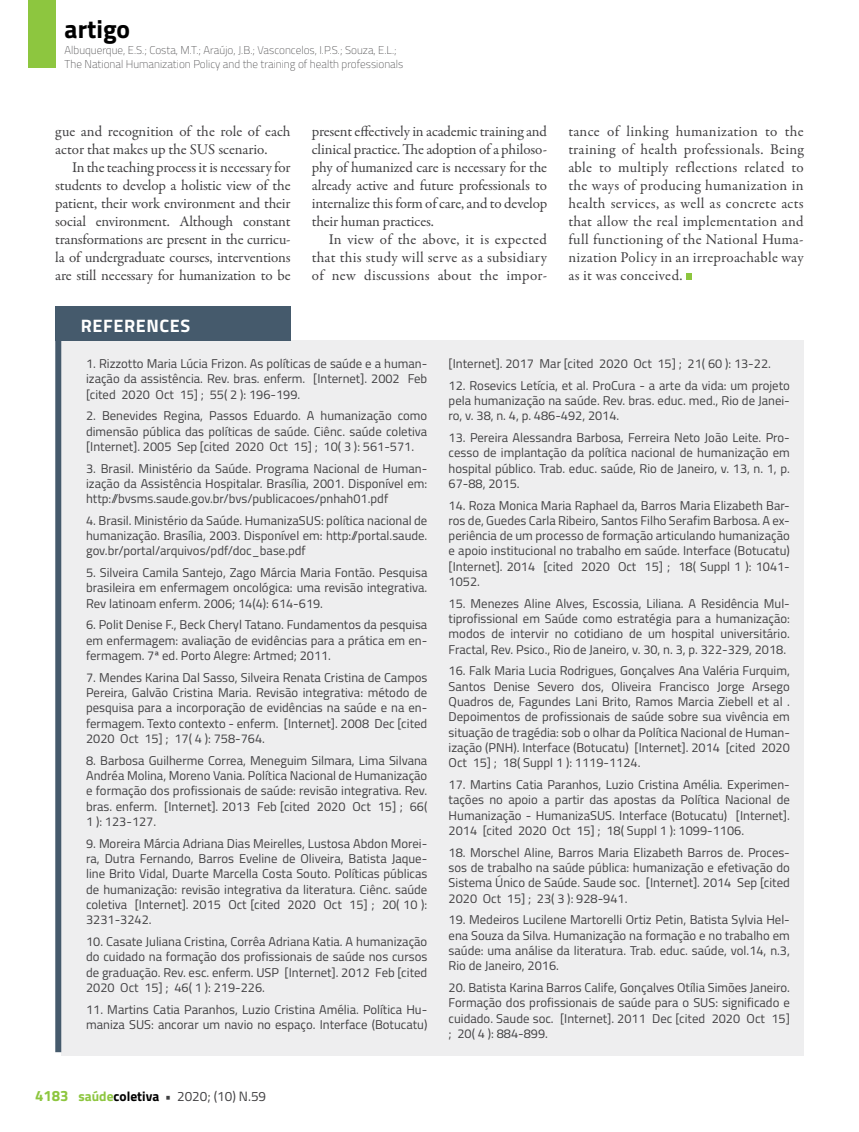
<style>
.page{position:relative;width:859px;height:1132px;background:#fff}
.page>*{position:absolute;margin:0;border:0;box-sizing:border-box;transform-origin:0 0}
.t1{font:700 25.5px "Titillium";color:#000}
.t2{font:700 18px "Titillium";letter-spacing:.035em;color:#fff}
.t3{font:15px/18px "Garamond Premr Pro";color:#414042;text-align:justify}
.t4{font:13.5px "Titillium";color:#414042}
.t5{font:12.75px/15.3px "Titillium";color:#414042;text-align:justify}
.t6{font:100 11.25px/13.5px "Titillium";color:#414042}
.s1{font-weight:700;font-size:15px;color:#8dc63f}
.s2{font-weight:700;color:#8dc63f}
.s3{font-weight:700;color:#000}
.s4{font-weight:700}
</style>
<div class="page">
<div style="left:28px;top:0;width:27px;height:68px;background:#8dc63f"></div>
<svg style="left:686px;top:274px;width:6px;height:6px"></svg>
<div style="left:61px;top:340px;width:743px;height:714px;background:#eeeeef"></div>
<div style="left:55px;top:306px;width:236px;height:35px;background:#455a6c"></div>
<div style="left:55px;top:322px;width:6px;height:729px;background:#455a6c"></div>
<h1 class="t1" style="left:65px;top:10px;width:67px">artigo</h1>
<p class="t6" style="left:65px;top:43px;width:340px">Albuquerque, E.S.; Costa, M.T.; Araújo, J.B.; Vasconcelos, I.P.S.; Souza, E.L.;<br>The National Humanization Policy and the training of health professionals</p>
<p class="t3" style="left:55px;top:122px;width:237px">gue and recognition of the role of each actor that makes up the SUS scenario.</p>
<p class="t3" style="left:55px;top:158px;width:237px;text-indent:17px">In the teaching process it is necessary for students to develop a holistic view of the patient, their work environment and their social environment. Although constant transformations are present in the curricu&shy;la of undergraduate courses, interventions are still necessary for humanization to be</p>
<p class="t3" style="left:312px;top:122px;width:237px">present effectively in academic training and clinical practice. The adoption of a philoso&shy;phy of humanized care is necessary for the already active and future professionals to internalize this form of care, and to develop their human practices.</p>
<p class="t3" style="left:312px;top:230px;width:237px;text-indent:17px">In view of the above, it is expected that this study will serve as a subsidiary of new discussions about the impor-</p>
<p class="t3" style="left:568px;top:122px;width:237px">tance of linking humanization to the training of health professionals. Being able to multiply reflections related to the ways of producing humanization in health services, as well as concrete acts that allow the real implementation and full functioning of the National Huma&shy;nization Policy in an irreproachable way as it was conceived.</p>
<h2 class="t2" style="left:81px;top:312px;width:111px">REFERENCES</h2>
<p class="t5" style="left:86px;top:355px;width:343px">1. Rizzotto Maria Lúcia Frizon. As políticas de saúde e a human&shy;ização da assistência. Rev. bras. enferm. [Internet]. 2002 Feb [cited 2020 Oct 15] ; 55( 2 ): 196-199.</p>
<p class="t5" style="left:86px;top:407px;width:343px">2. Benevides Regina, Passos Eduardo. A humanização como dimensão pública das políticas de saúde. Ciênc. saúde coletiva [Internet]. 2005 Sep [cited 2020 Oct 15] ; 10( 3 ): 561-571.</p>
<p class="t5" style="left:86px;top:459px;width:343px">3. Brasil. Ministério da Saúde. Programa Nacional de Human&shy;ização da Assistência Hospitalar. Brasília, 2001. Disponível em: http://bvsms.saude.gov.br/bvs/publicacoes/pnhah01.pdf</p>
<p class="t5" style="left:86px;top:512px;width:343px">4. Brasil. Ministério da Saúde. HumanizaSUS: política nacional de humanização. Brasília, 2003. Disponível em: http://portal.saude. gov.br/portal/arquivos/pdf/doc_base.pdf</p>
<p class="t5" style="left:86px;top:564px;width:343px">5. Silveira Camila Santejo, Zago Márcia Maria Fontão. Pesquisa brasileira em enfermagem oncológica: uma revisão integrativa.<br>Rev latinoam enferm. 2006; 14(4): 614-619.</p>
<p class="t5" style="left:86px;top:616px;width:343px">6. Polit Denise F., Beck Cheryl Tatano. Fundamentos da pesquisa em enfermagem: avaliação de evidências para a prática em en&shy;fermagem. 7ª ed. Porto Alegre: Artmed; 2011.</p>
<p class="t5" style="left:86px;top:668px;width:343px">7. Mendes Karina Dal Sasso, Silveira Renata Cristina de Campos Pereira, Galvão Cristina Maria. Revisão integrativa: método de pesquisa para a incorporação de evidências na saúde e na en&shy;fermagem. Texto contexto - enferm. [Internet]. 2008 Dec [cited 2020 Oct 15] ; 17( 4 ): 758-764.</p>
<p class="t5" style="left:86px;top:751px;width:343px">8. Barbosa Guilherme Correa, Meneguim Silmara, Lima Silvana Andréa Molina, Moreno Vania. Política Nacional de Humanização e formação dos profissionais de saúde: revisão integrativa. Rev. bras. enferm. [Internet]. 2013 Feb [cited 2020 Oct 15] ; 66( 1 ): 123-127.</p>
<p class="t5" style="left:86px;top:834px;width:343px">9. Moreira Márcia Adriana Dias Meirelles, Lustosa Abdon Morei&shy;ra, Dutra Fernando, Barros Eveline de Oliveira, Batista Jaque&shy;line Brito Vidal, Duarte Marcella Costa Souto. Políticas públicas de humanização: revisão integrativa da literatura. Ciênc. saúde coletiva [Internet]. 2015 Oct [cited 2020 Oct 15] ; 20( 10 ):<br>3231-3242.</p>
<p class="t5" style="left:86px;top:932px;width:343px">10. Casate Juliana Cristina, Corrêa Adriana Katia. A humanização do cuidado na formação dos profissionais de saúde nos cursos de graduação. Rev. esc. enferm. USP [Internet]. 2012 Feb [cited 2020 Oct 15] ; 46( 1 ): 219-226.</p>
<p class="t5" style="left:86px;top:1000px;width:343px">11. Martins Catia Paranhos, Luzio Cristina Amélia. Política Hu&shy;maniza SUS: ancorar um navio no espaço. Interface (Botucatu)</p>
<p class="t4" style="left:35px;top:1086px;width:233px"><span class="s1">4183</span> <span class="s2">saúde</span><span class="s3">coletiva</span> <span class="s4">•</span> 2020; (10) N.59</p>
<p class="t5" style="left:449px;top:355px;width:324px">[Internet]. 2017 Mar [cited 2020 Oct 15] ; 21( 60 ): 13-22.</p>
<p class="t5" style="left:449px;top:376px;width:343px">12. Rosevics Letícia, et al. ProCura - a arte da vida: um projeto pela humanização na saúde. Rev. bras. educ. med., Rio de Janei&shy;ro, v. 38, n. 4, p. 486-492, 2014.</p>
<p class="t5" style="left:449px;top:429px;width:343px">13. Pereira Alessandra Barbosa, Ferreira Neto João Leite. Pro&shy;cesso de implantação da política nacional de humanização em hospital público. Trab. educ. saúde, Rio de Janeiro, v. 13, n. 1, p.<br>67-88, 2015.</p>
<p class="t5" style="left:449px;top:496px;width:343px">14. Roza Monica Maria Raphael da, Barros Maria Elizabeth Bar&shy;ros de, Guedes Carla Ribeiro, Santos Filho Serafim Barbosa. A ex&shy;periência de um processo de formação articulando humanização e apoio institucional no trabalho em saúde. Interface (Botucatu) [Internet]. 2014 [cited 2020 Oct 15] ; 18( Suppl 1 ): 1041- 1052.</p>
<p class="t5" style="left:449px;top:595px;width:343px">15. Menezes Aline Alves, Escossia, Liliana. A Residência Mul&shy;tiprofissional em Saúde como estratégia para a humanização: modos de intervir no cotidiano de um hospital universitário.<br>Fractal, Rev. Psico., Rio de Janeiro, v. 30, n. 3, p. 322-329, 2018.</p>
<p class="t5" style="left:449px;top:662px;width:343px">16. Falk Maria Lucia Rodrigues, Gonçalves Ana Valéria Furquim, Santos Denise Severo dos, Oliveira Francisco Jorge Arsego Quadros de, Fagundes Lani Brito, Ramos Marcia Ziebell et al .<br>Depoimentos de profissionais de saúde sobre sua vivência em situação de tragédia: sob o olhar da Política Nacional de Human&shy;ização (PNH). Interface (Botucatu) [Internet]. 2014 [cited 2020<br>Oct 15] ; 18( Suppl 1 ): 1119-1124.</p>
<p class="t5" style="left:449px;top:776px;width:343px">17. Martins Catia Paranhos, Luzio Cristina Amélia. Experimen&shy;tações no apoio a partir das apostas da Política Nacional de Humanização - HumanizaSUS. Interface (Botucatu) [Internet].<br>2014 [cited 2020 Oct 15] ; 18( Suppl 1 ): 1099-1106.</p>
<p class="t5" style="left:449px;top:843px;width:343px">18. Morschel Aline, Barros Maria Elizabeth Barros de. Proces&shy;sos de trabalho na saúde pública: humanização e efetivação do Sistema Único de Saúde. Saude soc. [Internet]. 2014 Sep [cited 2020 Oct 15] ; 23( 3 ): 928-941.</p>
<p class="t5" style="left:449px;top:911px;width:343px">19. Medeiros Lucilene Martorelli Ortiz Petin, Batista Sylvia Hel&shy;ena Souza da Silva. Humanização na formação e no trabalho em saúde: uma análise da literatura. Trab. educ. saúde, vol.14, n.3, Rio de Janeiro, 2016.</p>
<p class="t5" style="left:449px;top:978px;width:343px">20. Batista Karina Barros Calife, Gonçalves Otília Simões Janeiro.<br>Formação dos profissionais de saúde para o SUS: significado e cuidado. Saude soc. [Internet]. 2011 Dec [cited 2020 Oct 15] ; 20( 4 ): 884-899.</p>
</div>
